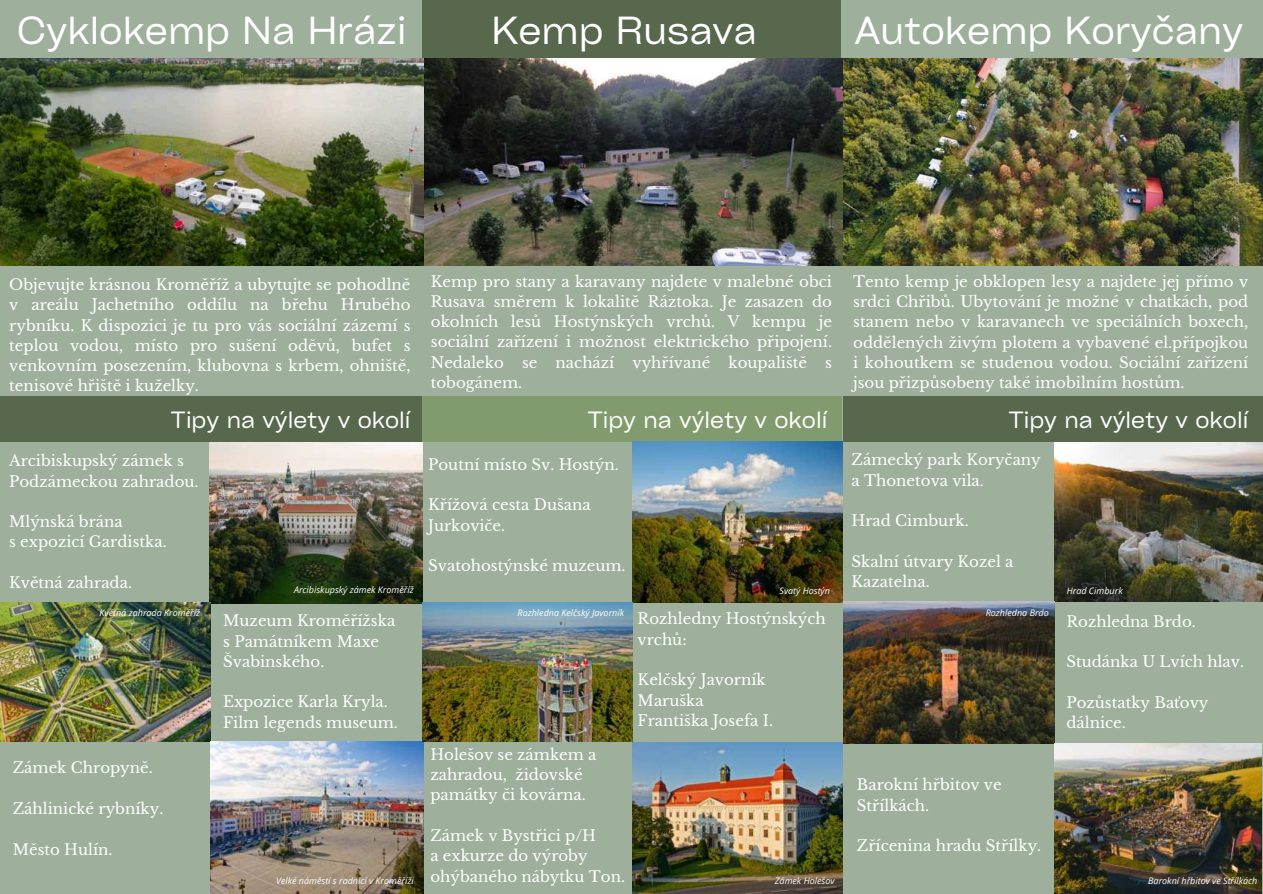
<style>
.page{position:relative;width:1263px;height:894px;background:#fff}
.page>*{position:absolute;margin:0;border:0;box-sizing:border-box;transform-origin:0 0}
.t1{font:37.5px "Cy Grotesk Key";color:#fff}
.t2{font:22.5px "Cy Grotesk Key";color:#fff}
.t3{font:15px/20.2px "Libre Baskerville";color:#fff}
.t4{font:italic 9px "Open Sans";color:#fff}
.t5{font:9px "Cy Grotesk Key Demi";color:#57684d}
</style>
<div class="page">
<div style="left:0;top:0;width:1263px;height:893px;background:#9eb09c"></div>
<div style="left:423px;top:0;width:419px;height:58px;background:#57684d"></div>
<img style="left:0;top:58px;width:1263px;height:207px">
<div style="left:0;top:396px;width:423px;height:46px;background:#57684d"></div>
<div style="left:423px;top:396px;width:419px;height:46px;background:#819b6e"></div>
<div style="left:843px;top:396px;width:420px;height:46px;background:#57684d"></div>
<img style="left:210px;top:442px;width:213px;height:161px">
<img style="left:0;top:602px;width:210px;height:139px">
<img style="left:210px;top:741px;width:213px;height:152px">
<img style="left:633px;top:441px;width:210px;height:161px">
<img style="left:422px;top:602px;width:210px;height:139px">
<img style="left:633px;top:742px;width:210px;height:150px">
<img style="left:1055px;top:442px;width:208px;height:159px">
<img style="left:843px;top:601px;width:212px;height:141px">
<img style="left:1055px;top:743px;width:207px;height:150px">
<h1 class="t1" style="left:17px;top:4px;width:391px">Cyklokemp Na Hrázi</h1>
<h1 class="t1" style="left:492px;top:4px;width:266px">Kemp Rusava</h1>
<h1 class="t1" style="left:854px;top:4px;width:391px">Autokemp Koryčany</h1>
<p class="t3" style="left:9px;top:274px;width:403px;text-align:justify">Objevujte krásnou Kroměříž a ubytujte se pohodlně v areálu Jachetního oddílu na břehu Hrubého rybníku. K dispozici je tu pro vás sociální zázemí s teplou vodou, místo pro sušení oděvů, bufet s venkovním posezením, klubovna s krbem, ohniště, tenisové hřiště i kuželky.</p>
<p class="t3" style="left:431px;top:271px;width:403px;text-align:justify">Kemp pro stany a karavany najdete v malebné obci Rusava směrem k lokalitě Ráztoka. Je zasazen do okolních lesů Hostýnských vrchů. V kempu je sociální zařízení i možnost elektrického připojení.<br>Nedaleko se nachází vyhřívané koupaliště s tobogánem.</p>
<p class="t3" style="left:853px;top:271px;width:397px;text-align:justify">Tento kemp je obklopen lesy a najdete jej přímo v srdci Chřibů. Ubytování je možné v chatkách, pod stanem nebo v karavanech ve speciálních boxech, oddělených živým plotem a vybavené el.přípojkou i kohoutkem se studenou vodou. Sociální zařízení jsou přizpůsobeny také imobilním hostům.</p>
<h2 class="t2" style="left:171px;top:404px;width:241px">Tipy na výlety v okolí</h2>
<h2 class="t2" style="left:587px;top:404px;width:241px">Tipy na výlety v okolí</h2>
<h2 class="t2" style="left:1008px;top:404px;width:241px">Tipy na výlety v okolí</h2>
<p class="t3" style="left:428px;top:454px;width:192px">Poutní místo Sv. Hostýn.</p>
<p class="t3" style="left:428px;top:495px;width:164px">Křížová cesta Dušana<br>Jurkoviče.</p>
<p class="t3" style="left:428px;top:555px;width:199px">Svatohostýnské muzeum.</p>
<p class="t3" style="left:638px;top:608px;width:190px">Rozhledny Hostýnských vrchů:</p>
<p class="t3" style="left:638px;top:669px;width:137px">Kelčský Javorník<br>Maruška<br>Františka Josefa I.</p>
<p class="t3" style="left:430px;top:744px;width:168px">Holešov se zámkem a zahradou, židovské památky či kovárna.</p>
<p class="t3" style="left:430px;top:825px;width:196px">Zámek v Bystřici p/H<br>a exkurze do výroby ohýbaného nábytku Ton.</p>
<p class="t3" style="left:851px;top:449px;width:191px">Zámecký park Koryčany a Thonetova vila.</p>
<p class="t3" style="left:851px;top:510px;width:119px">Hrad Cimburk.</p>
<p class="t3" style="left:851px;top:551px;width:163px">Skalní útvary Kozel a<br>Kazatelna.</p>
<p class="t3" style="left:9px;top:451px;width:191px">Arcibiskupský zámek s<br>Podzámeckou zahradou.</p>
<p class="t3" style="left:9px;top:511px;width:159px">Mlýnská brána<br>s expozicí Gardistka.</p>
<p class="t3" style="left:9px;top:572px;width:124px">Květná zahrada.</p>
<p class="t4" style="left:294px;top:583px;width:121px">Arcibiskupský zámek Kroměříž</p>
<p class="t4" style="left:779px;top:584px;width:52px">Svatý Hostýn</p>
<p class="t4" style="left:1067px;top:584px;width:58px">Hrad Cimburk</p>
<p class="t4" style="left:518px;top:606px;width:108px">Rozhledna Kelčský Javorník</p>
<p class="t4" style="left:100px;top:606px;width:102px">Květná zahrada Kroměříž</p>
<p class="t4" style="left:986px;top:606px;width:65px">Rozhledna Brdo</p>
<p class="t3" style="left:223px;top:610px;width:174px">Muzeum Kroměřížska s Památníkem Maxe<br>Švabinského.</p>
<p class="t3" style="left:223px;top:691px;width:176px">Expozice Karla Kryla.<br>Film legends museum.</p>
<p class="t3" style="left:1066px;top:611px;width:131px">Rozhledna Brdo.</p>
<p class="t3" style="left:1066px;top:651px;width:179px">Studánka U Lvích hlav.</p>
<p class="t3" style="left:1066px;top:692px;width:144px">Pozůstatky Baťovy dálnice.</p>
<p class="t3" style="left:13px;top:757px;width:142px">Zámek Chropyně.</p>
<p class="t3" style="left:13px;top:798px;width:152px">Záhlinické rybníky.</p>
<p class="t3" style="left:13px;top:838px;width:101px">Město Hulín.</p>
<p class="t3" style="left:857px;top:774px;width:146px">Barokní hřbitov ve<br>Střílkách.</p>
<p class="t3" style="left:857px;top:835px;width:186px">Zřícenina hradu Střílky.</p>
<p class="t5" style="left:1174px;top:802px;width:8px">2</p>
<p class="t4" style="left:1148px;top:873px;width:111px">Barokní hřbitov ve Střílkách</p>
<p class="t4" style="left:276px;top:873px;width:139px">Velké náměstí s radnicí v Kroměříži</p>
<p class="t4" style="left:775px;top:873px;width:61px">Zámek Holešov</p>
</div>
